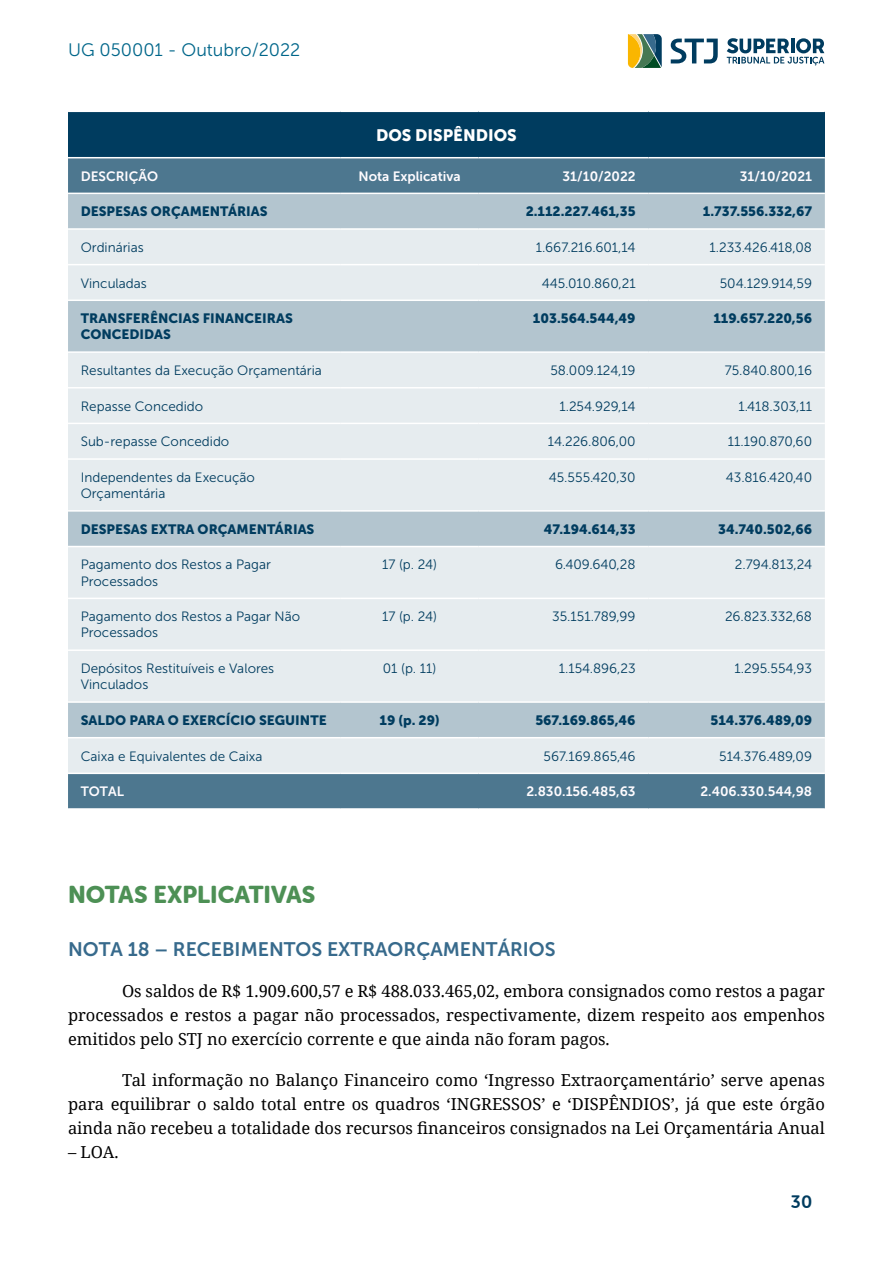
<style>
.page{position:relative;width:893px;height:1263px;background:#fff}
.page>*{position:absolute;margin:0;border:0;box-sizing:border-box;transform-origin:0 0}
.t1{font:24px "Museo Sans Rounded 900";color:#4d9055}
.t2{font:19.5px "Museo Sans 700";color:#376a8c}
.t3{font:18px "Museo Sans 300";color:#00668a}
.t4{font:18px "Museo Sans Rounded 700";color:#003c5f}
.t5{font:16.5px/24px "Noto Serif";color:#000;text-align:justify}
.t6{font:16.5px "Museo Sans 900";color:#fff}
.t7{font:13.5px/16.2px "Museo Sans 300";color:#003c5f}
.t8{font:13.5px/16.2px "Museo Sans 900";color:#003c5f}
.t9{font:13.5px "Museo Sans 700";color:#fffcff}
</style>
<div class="page">
<svg style="left:727px;top:38px;width:97px;height:27px"></svg>
<svg style="left:628px;top:34px;width:34px;height:34px"></svg>
<svg style="left:671px;top:39px;width:47px;height:24px"></svg>
<div style="left:68px;top:111px;width:757px;height:47px;background:#003c5f"></div>
<div style="left:68px;top:158px;width:757px;height:650px;background:#4d778f"></div>
<div style="left:68px;top:194px;width:757px;height:34px;background:#b3c5cf"></div>
<svg style="left:68px;top:230px;width:757px;height:542px;background:#dae3e7"></svg>
<hr style="left:68px;top:111px;width:273px;height:1px;background:#fff">
<hr style="left:341px;top:111px;width:137px;height:1px;background:#fff">
<hr style="left:478px;top:111px;width:170px;height:1px;background:#fff">
<hr style="left:648px;top:111px;width:177px;height:1px;background:#fff">
<hr style="left:68px;top:157px;width:273px;height:1px;background:#fff">
<hr style="left:341px;top:157px;width:137px;height:1px;background:#fff">
<hr style="left:478px;top:157px;width:170px;height:1px;background:#fff">
<hr style="left:648px;top:157px;width:177px;height:1px;background:#fff">
<hr style="left:68px;top:193px;width:273px;height:1px;background:#fff">
<hr style="left:341px;top:193px;width:137px;height:1px;background:#fff">
<hr style="left:478px;top:193px;width:170px;height:1px;background:#fff">
<hr style="left:648px;top:193px;width:177px;height:1px;background:#fff">
<hr style="left:68px;top:228px;width:273px;height:2px;background:#fff">
<hr style="left:341px;top:228px;width:137px;height:2px;background:#fff">
<hr style="left:478px;top:228px;width:170px;height:2px;background:#fff">
<hr style="left:648px;top:228px;width:177px;height:2px;background:#fff">
<hr style="left:68px;top:264px;width:273px;height:1px;background:#fff">
<hr style="left:341px;top:264px;width:137px;height:1px;background:#fff">
<hr style="left:478px;top:264px;width:170px;height:1px;background:#fff">
<hr style="left:648px;top:264px;width:177px;height:1px;background:#fff">
<hr style="left:68px;top:299px;width:273px;height:2px;background:#fff">
<hr style="left:341px;top:299px;width:137px;height:2px;background:#fff">
<hr style="left:478px;top:299px;width:170px;height:2px;background:#fff">
<hr style="left:648px;top:299px;width:177px;height:2px;background:#fff">
<hr style="left:68px;top:351px;width:273px;height:2px;background:#fff">
<hr style="left:341px;top:351px;width:137px;height:2px;background:#fff">
<hr style="left:478px;top:351px;width:170px;height:2px;background:#fff">
<hr style="left:648px;top:351px;width:177px;height:2px;background:#fff">
<hr style="left:68px;top:387px;width:273px;height:1px;background:#fff">
<hr style="left:341px;top:387px;width:137px;height:1px;background:#fff">
<hr style="left:478px;top:387px;width:170px;height:1px;background:#fff">
<hr style="left:648px;top:387px;width:177px;height:1px;background:#fff">
<hr style="left:68px;top:423px;width:273px;height:1px;background:#fff">
<hr style="left:341px;top:423px;width:137px;height:1px;background:#fff">
<hr style="left:478px;top:423px;width:170px;height:1px;background:#fff">
<hr style="left:648px;top:423px;width:177px;height:1px;background:#fff">
<hr style="left:68px;top:458px;width:273px;height:2px;background:#fff">
<hr style="left:341px;top:458px;width:137px;height:2px;background:#fff">
<hr style="left:478px;top:458px;width:170px;height:2px;background:#fff">
<hr style="left:648px;top:458px;width:177px;height:2px;background:#fff">
<hr style="left:68px;top:510px;width:273px;height:2px;background:#fff">
<hr style="left:341px;top:510px;width:137px;height:2px;background:#fff">
<hr style="left:478px;top:510px;width:170px;height:2px;background:#fff">
<hr style="left:648px;top:510px;width:177px;height:2px;background:#fff">
<hr style="left:68px;top:546px;width:273px;height:1px;background:#fff">
<hr style="left:341px;top:546px;width:137px;height:1px;background:#fff">
<hr style="left:478px;top:546px;width:170px;height:1px;background:#fff">
<hr style="left:648px;top:546px;width:177px;height:1px;background:#fff">
<hr style="left:68px;top:598px;width:273px;height:1px;background:#fff">
<hr style="left:341px;top:598px;width:137px;height:1px;background:#fff">
<hr style="left:478px;top:598px;width:170px;height:1px;background:#fff">
<hr style="left:648px;top:598px;width:177px;height:1px;background:#fff">
<hr style="left:68px;top:649px;width:273px;height:2px;background:#fff">
<hr style="left:341px;top:649px;width:137px;height:2px;background:#fff">
<hr style="left:478px;top:649px;width:170px;height:2px;background:#fff">
<hr style="left:648px;top:649px;width:177px;height:2px;background:#fff">
<hr style="left:68px;top:701px;width:273px;height:2px;background:#fff">
<hr style="left:341px;top:701px;width:137px;height:2px;background:#fff">
<hr style="left:478px;top:701px;width:170px;height:2px;background:#fff">
<hr style="left:648px;top:701px;width:177px;height:2px;background:#fff">
<hr style="left:68px;top:737px;width:273px;height:1px;background:#fff">
<hr style="left:341px;top:737px;width:137px;height:1px;background:#fff">
<hr style="left:478px;top:737px;width:170px;height:1px;background:#fff">
<hr style="left:648px;top:737px;width:177px;height:1px;background:#fff">
<hr style="left:68px;top:772px;width:273px;height:2px;background:#fff">
<hr style="left:341px;top:772px;width:137px;height:2px;background:#fff">
<hr style="left:478px;top:772px;width:170px;height:2px;background:#fff">
<hr style="left:648px;top:772px;width:177px;height:2px;background:#fff">
<h3 class="t3" style="left:68px;top:40px;width:234px">UG 050001 - Outubro/2022</h3>
<p class="t6" style="left:376px;top:126px;width:142px">DOS DISPÊNDIOS</p>
<p class="t9" style="left:81px;top:168px;width:79px">DESCRIÇÃO</p>
<p class="t9" style="left:358px;top:168px;width:104px">Nota Explicativa</p>
<p class="t9" style="left:563px;top:168px;width:75px">31/10/2022</p>
<p class="t9" style="left:740px;top:168px;width:74px">31/10/2021</p>
<p class="t8" style="left:81px;top:203px;width:188px">DESPESAS ORÇAMENTÁRIAS</p>
<p class="t8" style="left:526px;top:203px;width:111px">2.112.227.461,35</p>
<p class="t8" style="left:703px;top:203px;width:111px">1.737.556.332,67</p>
<p class="t7" style="left:81px;top:239px;width:64px">Ordinárias</p>
<p class="t7" style="left:536px;top:239px;width:101px">1.667.216.601,14</p>
<p class="t7" style="left:709px;top:239px;width:104px">1.233.426.418,08</p>
<p class="t7" style="left:81px;top:275px;width:68px">Vinculadas</p>
<p class="t7" style="left:542px;top:275px;width:95px">445.010.860,21</p>
<p class="t7" style="left:720px;top:275px;width:94px">504.129.914,59</p>
<p class="t8" style="left:81px;top:310px;width:214px">TRANSFERÊNCIAS FINANCEIRAS<br>CONCEDIDAS</p>
<p class="t8" style="left:533px;top:310px;width:104px">103.564.544,49</p>
<p class="t8" style="left:713px;top:310px;width:100px">119.657.220,56</p>
<p class="t7" style="left:81px;top:362px;width:243px">Resultantes da Execução Orçamentária</p>
<p class="t7" style="left:550px;top:362px;width:87px">58.009.124,19</p>
<p class="t7" style="left:725px;top:362px;width:89px">75.840.800,16</p>
<p class="t7" style="left:81px;top:398px;width:124px">Repasse Concedido</p>
<p class="t7" style="left:559px;top:398px;width:78px">1.254.929,14</p>
<p class="t7" style="left:738px;top:398px;width:75px">1.418.303,11</p>
<p class="t7" style="left:81px;top:434px;width:150px">Sub-repasse Concedido</p>
<p class="t7" style="left:548px;top:434px;width:89px">14.226.806,00</p>
<p class="t7" style="left:728px;top:434px;width:86px">11.190.870,60</p>
<p class="t7" style="left:81px;top:469px;width:176px">Independentes da Execução<br>Orçamentária</p>
<p class="t7" style="left:549px;top:469px;width:88px">45.555.420,30</p>
<p class="t7" style="left:726px;top:469px;width:88px">43.816.420,40</p>
<p class="t8" style="left:81px;top:521px;width:235px">DESPESAS EXTRA ORÇAMENTÁRIAS</p>
<p class="t8" style="left:544px;top:521px;width:93px">47.194.614,33</p>
<p class="t8" style="left:718px;top:521px;width:95px">34.740.502,66</p>
<p class="t7" style="left:81px;top:557px;width:192px">Pagamento dos Restos a Pagar<br>Processados</p>
<p class="t7" style="left:382px;top:557px;width:57px">17 (p. 24)</p>
<p class="t7" style="left:555px;top:557px;width:82px">6.409.640,28</p>
<p class="t7" style="left:735px;top:557px;width:79px">2.794.813,24</p>
<p class="t7" style="left:81px;top:609px;width:221px">Pagamento dos Restos a Pagar Não<br>Processados</p>
<p class="t7" style="left:382px;top:609px;width:57px">17 (p. 24)</p>
<p class="t7" style="left:552px;top:609px;width:85px">35.151.789,99</p>
<p class="t7" style="left:725px;top:609px;width:89px">26.823.332,68</p>
<p class="t7" style="left:81px;top:660px;width:195px">Depósitos Restituíveis e Valores<br>Vinculados</p>
<p class="t7" style="left:383px;top:660px;width:55px">01 (p. 11)</p>
<p class="t7" style="left:559px;top:660px;width:78px">1.154.896,23</p>
<p class="t7" style="left:735px;top:660px;width:79px">1.295.554,93</p>
<p class="t8" style="left:81px;top:712px;width:247px">SALDO PARA O EXERCÍCIO SEGUINTE</p>
<p class="t8" style="left:380px;top:712px;width:61px">19 (p. 29)</p>
<p class="t8" style="left:535px;top:712px;width:102px">567.169.865,46</p>
<p class="t8" style="left:710px;top:712px;width:103px">514.376.489,09</p>
<p class="t7" style="left:81px;top:748px;width:183px">Caixa e Equivalentes de Caixa</p>
<p class="t7" style="left:544px;top:748px;width:94px">567.169.865,46</p>
<p class="t7" style="left:719px;top:748px;width:94px">514.376.489,09</p>
<p class="t9" style="left:81px;top:784px;width:45px">TOTAL</p>
<p class="t9" style="left:526px;top:784px;width:111px">2.830.156.485,63</p>
<p class="t9" style="left:700px;top:784px;width:113px">2.406.330.544,98</p>
<h1 class="t1" style="left:68px;top:881px;width:249px">NOTAS EXPLICATIVAS</h1>
<h2 class="t2" style="left:68px;top:938px;width:489px">NOTA 18 – RECEBIMENTOS EXTRAORÇAMENTÁRIOS</h2>
<p class="t5" style="left:68px;top:978px;width:758px;text-indent:54px">Os saldos de R$ 1.909.600,57 e R$ 488.033.465,02, embora consignados como restos a pagar processados e restos a pagar não processados, respectivamente, dizem respeito aos empenhos emitidos pelo STJ no exercício corrente e que ainda não foram pagos.</p>
<p class="t5" style="left:68px;top:1067px;width:758px;text-indent:54px">Tal informação no Balanço Financeiro como ‘Ingresso Extraorçamentário’ serve apenas para equilibrar o saldo total entre os quadros ‘INGRESSOS’ e ‘DISPÊNDIOS’, já que este órgão ainda não recebeu a totalidade dos recursos financeiros consignados na Lei Orçamentária Anual</p>
<p class="t5" style="left:68px;top:1139px;width:52px">– LOA.</p>
<h3 class="t4" style="left:791px;top:1192px;width:23px">30</h3>
</div>
